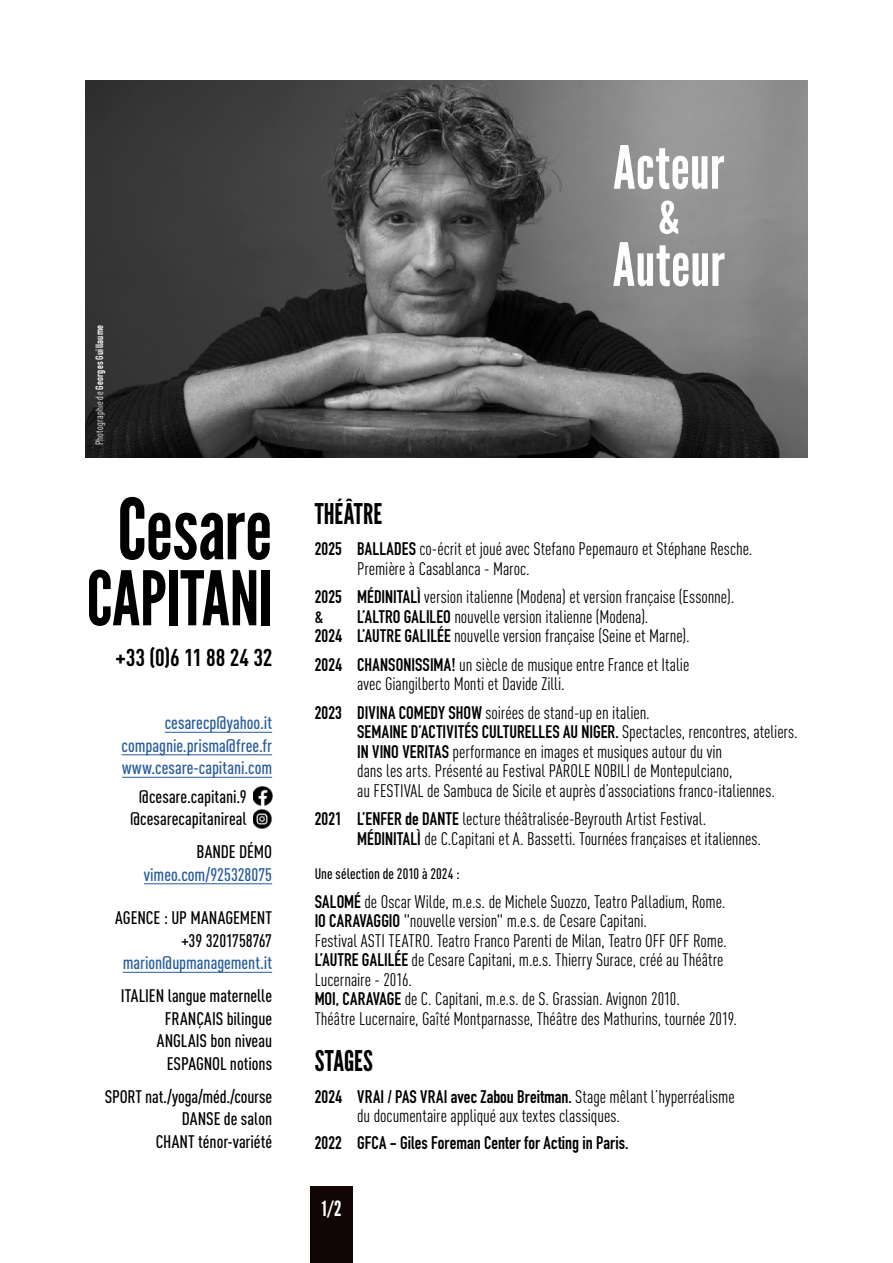
<style>
.page{position:relative;width:893px;height:1263px;background:#fff}
.page>*{position:absolute;margin:0;border:0;box-sizing:border-box;transform-origin:0 0}
.t1{font:84px "League Gothic";letter-spacing:-.005em;color:#000}
.t2{font:75px "League Gothic";letter-spacing:-.005em;color:#000}
.t3{font:59.55px "League Gothic";letter-spacing:.005em;color:#fff}
.t4{font:44.7px "League Gothic";color:#fff;scale:1.12 1}
.t5{font:28.5px "League Gothic";color:#000}
.t6{font:700 24px "DIN Cond";color:#000}
.t7{font:21px "League Gothic";color:#fff}
.t8{font:18px/19.5px "DIN Cond";letter-spacing:-.005em;color:#000}
.t9{font:500 18px/22.5px "DIN Cond";letter-spacing:-.005em;color:#000;text-align:right}
.t10{font:700 18px "DIN Condensed";letter-spacing:.01em;color:#000}
.t11{font:500 18px/22.5px "DIN Cond";color:#275b9b;text-align:justify}
.t12{font:500 15px "DIN Cond";letter-spacing:.005em;color:#000}
.t13{font:700 10.5px "DIN Condensed";letter-spacing:.02em;color:#fff}
.s1{font-family:"DIN Cond";font-weight:400}
.s2{font-family:"DIN Condensed";font-weight:700}
</style>
<div class="page">
<img style="left:85px;top:81px;width:723px;height:376px">
<div style="left:310px;top:1186px;width:43px;height:77px;background:#110505"></div>
<hr style="left:165px;top:732px;width:107px;height:1px;background:#275b9b">
<hr style="left:122px;top:754px;width:150px;height:1px;background:#275b9b">
<hr style="left:122px;top:777px;width:150px;height:1px;background:#275b9b">
<hr style="left:144px;top:883px;width:128px;height:1px;background:#275b9b">
<hr style="left:123px;top:972px;width:149px;height:1px;background:#275b9b">
<img style="left:253px;top:786px;width:19px;height:19px">
<img style="left:253px;top:809px;width:19px;height:20px">
<p class="t13" style="left:92px;top:445px;width:122px;rotate:-90deg"><span class="s1">Photographie de</span> Georges Guillaume</p>
<h1 class="t1" style="left:117px;top:479px;width:156px">Cesare</h1>
<h2 class="t2" style="left:87px;top:554px;width:187px">CAPITANI</h2>
<h3 class="t6" style="left:115px;top:643px;width:159px">+33 (0)6 11 88 24 32</h3>
<p class="t11" style="left:122px;top:711px;width:152px;text-indent:43px">cesarecp@yahoo.it compagnie.prisma@free.fr www.cesare-capitani.com</p>
<p class="t9" style="left:130px;top:785px;width:118px;text-align:center">@cesare.capitani.9 @cesarecapitanireal</p>
<p class="t9" style="left:197px;top:840px;width:77px">BANDE DÉMO</p>
<p class="t11" style="left:144px;top:863px;width:130px">vimeo.com/925328075</p>
<p class="t9" style="left:115px;top:906px;width:158px">AGENCE : UP MANAGEMENT +39 3201758767</p>
<p class="t11" style="left:123px;top:951px;width:151px">marion@upmanagement.it</p>
<p class="t9" style="left:121px;top:984px;width:153px">ITALIEN langue maternelle<br>FRANÇAIS bilingue<br>ANGLAIS bon niveau<br>ESPAGNOL notions</p>
<p class="t9" style="left:105px;top:1085px;width:169px">SPORT nat./yoga/méd./course<br>DANSE de salon<br>CHANT ténor-variété</p>
<h3 class="t3" style="left:613px;top:132px;width:113px">Acteur</h3>
<h3 class="t4" style="left:658px;top:191px;width:20px">&amp;</h3>
<h3 class="t3" style="left:613px;top:229px;width:113px">Auteur</h3>
<h3 class="t5" style="left:315px;top:497px;width:69px">THÉÂTRE</h3>
<p class="t8" style="left:357px;top:539px;width:397px;text-indent:-43px"><span class="s2">2025 BALLADES</span> co-écrit et joué avec Stefano Pepemauro et Stéphane Resche.<br>Première à Casablanca - Maroc.</p>
<p class="t8" style="left:315px;top:587px;width:421px"><span class="s2">2025 MÉDINITALÌ</span> version italienne (Modena) et version française (Essonne).</p>
<p class="t10" style="left:315px;top:604px;width:10px">&amp;</p>
<p class="t8" style="left:315px;top:606px;width:377px;text-align:center"><span class="s2">L’ALTRO GALILEO</span> nouvelle version italienne (Modena).<br><span class="s2">2024 L’AUTRE GALILÉE</span> nouvelle version française (Seine et Marne).</p>
<p class="t8" style="left:357px;top:654px;width:334px;text-indent:-43px"><span class="s2">2024 CHANSONISSIMA!</span> un siècle de musique entre France et Italie avec Giangilberto Monti et Davide Zilli.</p>
<p class="t8" style="left:315px;top:702px;width:337px"><span class="s2">2023 DIVINA COMEDY SHOW</span> soirées de stand-up en italien.</p>
<p class="t10" style="left:357px;top:720px;width:442px">SEMAINE D’ACTIVITÉS CULTURELLES AU NIGER. <span class="s1">Spectacles, rencontres, ateliers.</span></p>
<p class="t8" style="left:357px;top:741px;width:419px"><span class="s2">IN VINO VERITAS</span> performance en images et musiques autour du vin<br>dans les arts. Présenté au Festival PAROLE NOBILI de Montepulciano,<br>au FESTIVAL de Sambuca de Sicile et auprès d’associations franco-italiennes.</p>
<p class="t8" style="left:357px;top:809px;width:405px;text-indent:-43px"><span class="s2">2021 L’ENFER de DANTE</span> lecture théâtralisée-Beyrouth Artist Festival.<br><span class="s2">MÉDINITALÌ</span> de C.Capitani et A. Bassetti. Tournées françaises et italiennes.</p>
<p class="t12" style="left:315px;top:865px;width:147px">Une sélection de 2010 à 2024 :</p>
<p class="t8" style="left:315px;top:892px;width:424px"><span class="s2">SALOMÉ</span> de Oscar Wilde, m.e.s. de Michele Suozzo, Teatro Palladium, Rome.<br><span class="s2">IO CARAVAGGIO</span> "nouvelle version" m.e.s. de Cesare Capitani.<br>Festival ASTI TEATRO. Teatro Franco Parenti de Milan, Teatro OFF OFF Rome.<br><span class="s2">L’AUTRE GALILÉE</span> de Cesare Capitani, m.e.s. Thierry Surace, créé au Théâtre Lucernaire - 2016.<br><span class="s2">MOI, CARAVAGE</span> de C. Capitani, m.e.s. de S. Grassian. Avignon 2010.<br>Théâtre Lucernaire, Gaîté Montparnasse, Théâtre des Mathurins, tournée 2019.</p>
<h3 class="t5" style="left:315px;top:1044px;width:60px">STAGES</h3>
<p class="t10" style="left:315px;top:1084px;width:422px">2024 VRAI / PAS VRAI avec Zabou Breitman. <span class="s1">Stage mêlant l’hyperréalisme</span></p>
<p class="t8" style="left:357px;top:1106px;width:264px">du documentaire appliqué aux textes classiques.</p>
<p class="t10" style="left:315px;top:1131px;width:315px">2022 GFCA - Giles Foreman Center for Acting in Paris.</p>
<p class="t7" style="left:322px;top:1196px;width:21px">1/2</p>
</div>
